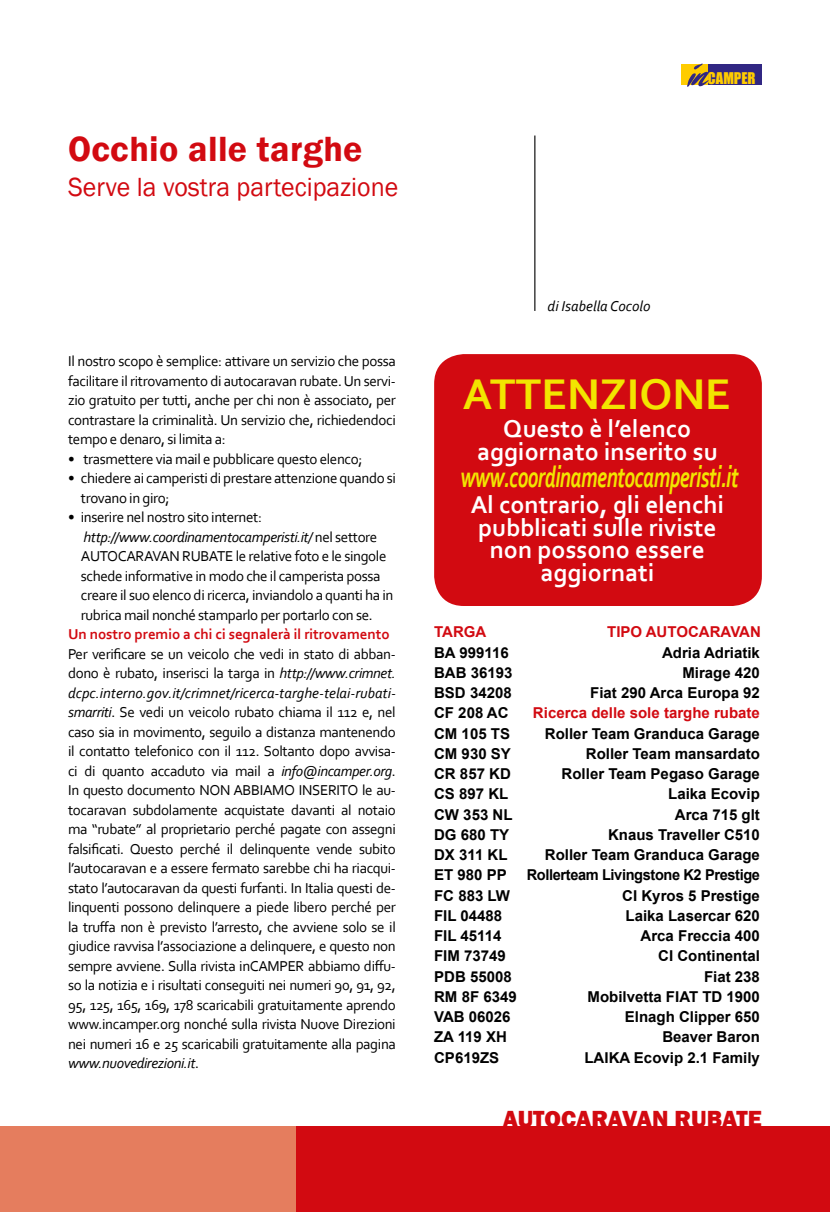
<style>
.page{position:relative;width:830px;height:1212px;background:#fff}
.page>*{position:absolute;margin:0;border:0;box-sizing:border-box;transform-origin:0 0}
.t1{font:700 45px "Corbel";color:#f2e500}
.t2{font:600 36px "Franklin Gothic";letter-spacing:.01em;color:#d20a11}
.t3{font:italic 700 30.6px "Corbel";letter-spacing:-.025em;color:#f2e500;scale:.68 1}
.t4{font:27px "Franklin Gothic";color:#d20a11;scale:.96 1}
.t5{font:700 25.5px/22.5px "Corbel";color:#fff;text-align:center}
.t6{font:800 24px "Franklin Gothic";color:#d20a11}
.t7{font:15px/19.5px "Corbel";letter-spacing:-.025em;color:#000;text-align:justify}
.t8{font:700 15px "Arial";color:#000}
.t9{font:700 15px "Arial";color:#d20a11}
.t10{font:700 15px "Corbel";letter-spacing:-.005em;color:#d20a11}
.t11{font:700 15px "Arial";letter-spacing:-.025em;color:#000}
.t12{font:italic 15px "Corbel";color:#000}
.t13{font:14.85px "Impact";color:#fc0}
.s1{font-style:italic}
</style>
<div class="page">
<div style="left:681px;top:65px;width:26px;height:20px;background:#fc0"></div>
<div style="left:707px;top:65px;width:54px;height:20px;background:#312783"></div>
<svg style="left:686px;top:64px;width:22px;height:23px"></svg>
<hr style="left:534px;top:135px;width:1px;height:176px;background:#000">
<div style="left:295px;top:1127px;width:534px;height:85px;background:#d20a11"></div>
<div style="left:0;top:1127px;width:295px;height:85px;background:#e57d5e"></div>
<div style="left:434px;top:354px;width:327px;height:252px;background:#d20a11;border-radius:30px"></div>
<h2 class="t2" style="left:68px;top:127px;width:296px">Occhio alle targhe</h2>
<h3 class="t4" style="left:68px;top:170px;width:345px">Serve la vostra partecipazione</h3>
<p class="t13" style="left:707px;top:66px;width:50px">CAMPER</p>
<p class="t7" style="left:68px;top:351px;width:329px">Il nostro scopo è semplice: attivare un servizio che possa facilitare il ritrovamento di autocaravan rubate. Un servi&shy;zio gratuito per tutti, anche per chi non è associato, per contrastare la criminalità. Un servizio che, richiedendoci tempo e denaro, si limita a:</p>
<p class="t7" style="left:68px;top:448px;width:296px">• trasmettere via mail e pubblicare questo elenco;</p>
<p class="t7" style="left:81px;top:468px;width:316px;text-indent:-13px">• chiedere ai camperisti di prestare attenzione quando si trovano in giro;</p>
<p class="t7" style="left:81px;top:507px;width:314px;text-align:left;text-indent:-13px">• inserire nel nostro sito internet: <span class="s1">http://www.coordinamentocamperisti.it/</span> nel settore AUTOCARAVAN RUBATE le relative foto e le singole schede informative in modo che il camperista possa creare il suo elenco di ricerca, inviandolo a quanti ha in rubrica mail nonché stamparlo per portarlo con se.</p>
<p class="t10" style="left:68px;top:625px;width:323px">Un nostro premio a chi ci segnalerà il ritrovamento</p>
<p class="t7" style="left:68px;top:643px;width:329px">Per verificare se un veicolo che vedi in stato di abban&shy;dono è rubato, inserisci la targa in <span class="s1">http://www.crimnet. dcpc.interno.gov.it/crimnet/ricerca-targhe-telai-rubati&shy;smarriti</span>. Se vedi un veicolo rubato chiama il 112 e, nel caso sia in movimento, seguilo a distanza mantenendo il contatto telefonico con il 112. Soltanto dopo avvisa&shy;ci di quanto accaduto via mail a <span class="s1">info@incamper.org</span>.<br>In questo documento NON ABBIAMO INSERITO le au&shy;tocaravan subdolamente acquistate davanti al notaio ma “rubate” al proprietario perché pagate con assegni falsificati. Questo perché il delinquente vende subito l’autocaravan e a essere fermato sarebbe chi ha riacqui&shy;stato l’autocaravan da questi furfanti. In Italia questi de&shy;linquenti possono delinquere a piede libero perché per la truffa non è previsto l’arresto, che avviene solo se il giudice ravvisa l’associazione a delinquere, e questo non sempre avviene. Sulla rivista inCAMPER abbiamo diffu&shy;so la notizia e i risultati conseguiti nei numeri 90, 91, 92, 95, 125, 165, 169, 178 scaricabili gratuitamente aprendo www.incamper.org nonché sulla rivista Nuove Direzioni nei numeri 16 e 25 scaricabili gratuitamente alla pagina <span class="s1">www.nuovedirezioni.it</span>.</p>
<p class="t12" style="left:547px;top:296px;width:104px">di Isabella Cocolo</p>
<h1 class="t1" style="left:462px;top:366px;width:269px">ATTENZIONE</h1>
<h3 class="t5" style="left:477px;top:417px;width:242px">Questo è l’elenco aggiornato inserito su</h3>
<h3 class="t3" style="left:460px;top:457px;width:410px">www.coordinamentocamperisti.it</h3>
<h3 class="t5" style="left:470px;top:493px;width:255px">Al contrario, gli elenchi pubblicati sulle riviste non possono essere aggiornati</h3>
<p class="t9" style="left:434px;top:622px;width:54px">TARGA</p>
<p class="t9" style="left:607px;top:622px;width:155px">TIPO AUTOCARAVAN</p>
<p class="t8" style="left:434px;top:642px;width:76px">BA 999116</p>
<p class="t8" style="left:661px;top:642px;width:99px">Adria Adriatik</p>
<p class="t8" style="left:434px;top:663px;width:80px">BAB 36193</p>
<p class="t8" style="left:682px;top:663px;width:79px">Mirage 420</p>
<p class="t8" style="left:434px;top:683px;width:79px">BSD 34208</p>
<p class="t8" style="left:590px;top:683px;width:171px">Fiat 290 Arca Europa 92</p>
<p class="t8" style="left:434px;top:703px;width:76px">CF 208 AC</p>
<p class="t9" style="left:532px;top:703px;width:228px">Ricerca delle sole targhe rubate</p>
<p class="t8" style="left:434px;top:723px;width:77px">CM 105 TS</p>
<p class="t8" style="left:544px;top:723px;width:216px">Roller Team Granduca Garage</p>
<p class="t8" style="left:434px;top:744px;width:78px">CM 930 SY</p>
<p class="t8" style="left:585px;top:744px;width:175px">Roller Team mansardato</p>
<p class="t8" style="left:434px;top:764px;width:78px">CR 857 KD</p>
<p class="t8" style="left:561px;top:764px;width:200px">Roller Team Pegaso Garage</p>
<p class="t8" style="left:434px;top:784px;width:76px">CS 897 KL</p>
<p class="t8" style="left:667px;top:784px;width:93px">Laika Ecovip</p>
<p class="t8" style="left:434px;top:804px;width:80px">CW 353 NL</p>
<p class="t8" style="left:674px;top:804px;width:87px">Arca 715 glt</p>
<p class="t8" style="left:434px;top:825px;width:77px">DG 680 TY</p>
<p class="t8" style="left:607px;top:825px;width:153px">Knaus Traveller C510</p>
<p class="t8" style="left:434px;top:845px;width:75px">DX 311 KL</p>
<p class="t8" style="left:544px;top:845px;width:216px">Roller Team Granduca Garage</p>
<p class="t8" style="left:434px;top:865px;width:74px">ET 980 PP</p>
<p class="t11" style="left:526px;top:865px;width:234px">Rollerteam Livingstone K2 Prestige</p>
<p class="t8" style="left:434px;top:885px;width:77px">FC 883 LW</p>
<p class="t8" style="left:622px;top:885px;width:139px">CI Kyros 5 Prestige</p>
<p class="t8" style="left:434px;top:906px;width:70px">FIL 04488</p>
<p class="t8" style="left:625px;top:906px;width:136px">Laika Lasercar 620</p>
<p class="t8" style="left:434px;top:926px;width:69px">FIL 45114</p>
<p class="t8" style="left:640px;top:926px;width:121px">Arca Freccia 400</p>
<p class="t8" style="left:434px;top:946px;width:73px">FIM 73749</p>
<p class="t8" style="left:658px;top:946px;width:103px">CI Continental</p>
<p class="t8" style="left:434px;top:966px;width:79px">PDB 55008</p>
<p class="t8" style="left:703px;top:966px;width:57px">Fiat 238</p>
<p class="t8" style="left:434px;top:987px;width:84px">RM 8F 6349</p>
<p class="t8" style="left:587px;top:987px;width:174px">Mobilvetta FIAT TD 1900</p>
<p class="t8" style="left:434px;top:1007px;width:78px">VAB 06026</p>
<p class="t8" style="left:624px;top:1007px;width:137px">Elnagh Clipper 650</p>
<p class="t8" style="left:434px;top:1027px;width:74px">ZA 119 XH</p>
<p class="t8" style="left:662px;top:1027px;width:99px">Beaver Baron</p>
<p class="t8" style="left:434px;top:1047px;width:67px">CP619ZS</p>
<p class="t8" style="left:584px;top:1047px;width:177px">LAIKA Ecovip 2.1 Family</p>
<h3 class="t6" style="left:502px;top:1103px;width:260px">AUTOCARAVAN RUBATE</h3>
</div>
